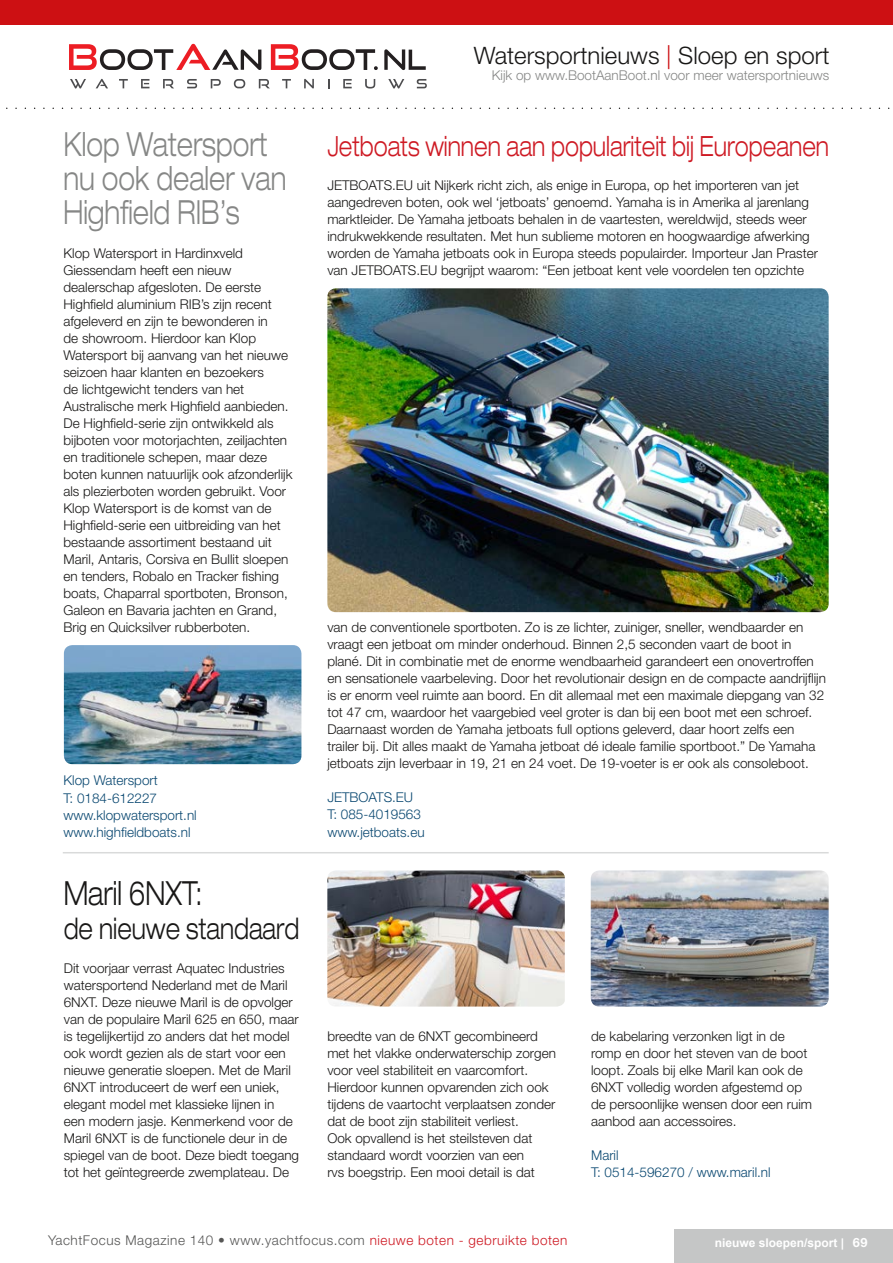
<style>
.page{position:relative;width:893px;height:1263px;background:#fff}
.page>*{position:absolute;margin:0;border:0;box-sizing:border-box;transform-origin:0 0}
.t1{font:300 expanded 33.3px/34px "Helvetica Neue LT Std";color:#868786;scale:.75 1}
.t2{font:300 expanded 33.3px "Helvetica Neue LT Std";color:#181716;scale:.75 1}
.t3{font:300 expanded 29.7px "Helvetica Neue LT Std";color:#181716;scale:.75 1}
.t4{font:300 expanded 27.9px "Helvetica Neue LT Std";color:#ce1a24;scale:.75 1}
.t5{font:300 24px "Helvetica Neue LT Std";color:#181716}
.t6{font:300 13.5px/17px "Helvetica Neue LT Std";color:#181716}
.t7{font:300 13.5px/17px "Helvetica Neue LT Std";color:#0a4871}
.t8{font:300 13.5px "Helvetica Neue LT Std";letter-spacing:.04em;color:#565655}
.t9{font:300 13.5px "Helvetica Neue LT Std";color:#868786}
.t10{font:700 12px "Arial";color:#fff}
.s1{color:#cd1013}
.s2{color:#ce1a24}
.s3{font-family:"Helvetica Neue LT Std";font-size:12.75px}
</style>
<div class="page">
<div style="left:674px;top:1230px;width:219px;height:33px;background:#c5c6c6"></div>
<div style="left:0;top:0;width:893px;height:25px;background:#cd1013"></div>
<hr style="left:63px;top:852px;width:766px;height:1px;background:#d9dada">
<svg style="left:69px;top:44px;width:192px;height:26px"></svg>
<svg style="left:271px;top:44px;width:107px;height:26px"></svg>
<svg style="left:384px;top:49px;width:42px;height:21px"></svg>
<svg style="left:70px;top:79px;width:16px;height:10px"></svg>
<svg style="left:96px;top:79px;width:12px;height:9px"></svg>
<svg style="left:119px;top:79px;width:9px;height:9px"></svg>
<svg style="left:141px;top:79px;width:8px;height:9px"></svg>
<svg style="left:163px;top:79px;width:11px;height:9px"></svg>
<svg style="left:187px;top:79px;width:10px;height:9px"></svg>
<svg style="left:211px;top:79px;width:10px;height:9px"></svg>
<svg style="left:234px;top:79px;width:11px;height:9px"></svg>
<svg style="left:259px;top:79px;width:11px;height:9px"></svg>
<svg style="left:282px;top:79px;width:9px;height:9px"></svg>
<svg style="left:304px;top:79px;width:10px;height:9px"></svg>
<svg style="left:343px;top:79px;width:9px;height:9px"></svg>
<svg style="left:365px;top:79px;width:10px;height:10px"></svg>
<svg style="left:388px;top:79px;width:16px;height:10px"></svg>
<svg style="left:417px;top:79px;width:10px;height:9px"></svg>
<img style="left:64px;top:645px;width:237px;height:119px">
<img style="left:591px;top:870px;width:238px;height:136px">
<img style="left:327px;top:870px;width:238px;height:136px">
<img style="left:327px;top:288px;width:502px;height:324px">
<h1 class="t1" style="left:63px;top:127px;width:299px">Klop Watersport nu ook dealer van<br>Highfield RIB’s</h1>
<p class="t6" style="left:63px;top:245px;width:231px">Klop Watersport in Hardinxveld Giessendam heeft een nieuw dealerschap afgesloten. De eerste Highfield aluminium RIB’s zijn recent afgeleverd en zijn te bewonderen in<br>de showroom. Hierdoor kan Klop Watersport bij aanvang van het nieuwe seizoen haar klanten en bezoekers<br>de lichtgewicht tenders van het Australische merk Highfield aanbieden.<br>De Highfield-serie zijn ontwikkeld als bijboten voor motorjachten, zeiljachten en traditionele schepen, maar deze boten kunnen natuurlijk ook afzonderlijk als plezierboten worden gebruikt. Voor Klop Watersport is de komst van de Highfield-serie een uitbreiding van het bestaande assortiment bestaand uit Maril, Antaris, Corsiva en Bullit sloepen en tenders, Robalo en Tracker fishing boats, Chaparral sportboten, Bronson, Galeon en Bavaria jachten en Grand, Brig en Quicksilver rubberboten.</p>
<p class="t7" style="left:63px;top:772px;width:135px">Klop Watersport<br>T: 0184-612227 www.klopwatersport.nl www.highfieldboats.nl</p>
<h1 class="t2" style="left:64px;top:873px;width:186px">Maril 6NXT:</h1>
<h2 class="t3" style="left:64px;top:910px;width:316px">de nieuwe standaard</h2>
<p class="t6" style="left:64px;top:959px;width:237px">Dit voorjaar verrast Aquatec Industries watersportend Nederland met de Maril 6NXT. Deze nieuwe Maril is de opvolger van de populaire Maril 625 en 650, maar is tegelijkertijd zo anders dat het model ook wordt gezien als de start voor een nieuwe generatie sloepen. Met de Maril 6NXT introduceert de werf een uniek, elegant model met klassieke lijnen in<br>een modern jasje. Kenmerkend voor de Maril 6NXT is de functionele deur in de spiegel van de boot. Deze biedt toegang tot het geïntegreerde zwemplateau. De</p>
<h3 class="t5" style="left:474px;top:41px;width:357px">Watersportnieuws <span class="s1">|</span> Sloep en sport</h3>
<p class="t9" style="left:492px;top:67px;width:339px">Kijk op www.BootAanBoot.nl voor meer watersportnieuws</p>
<h3 class="t4" style="left:327px;top:129px;width:670px">Jetboats winnen aan populariteit bij Europeanen</h3>
<p class="t6" style="left:327px;top:177px;width:492px">JETBOATS.EU uit Nijkerk richt zich, als enige in Europa, op het importeren van jet aangedreven boten, ook wel ‘jetboats’ genoemd. Yamaha is in Amerika al jarenlang marktleider. De Yamaha jetboats behalen in de vaartesten, wereldwijd, steeds weer indrukwekkende resultaten. Met hun sublieme motoren en hoogwaardige afwerking worden de Yamaha jetboats ook in Europa steeds populairder. Importeur Jan Praster van JETBOATS.EU begrijpt waarom: “Een jetboat kent vele voordelen ten opzichte</p>
<p class="t6" style="left:327px;top:619px;width:500px">van de conventionele sportboten. Zo is ze lichter, zuiniger, sneller, wendbaarder en vraagt een jetboat om minder onderhoud. Binnen 2,5 seconden vaart de boot in plané. Dit in combinatie met de enorme wendbaarheid garandeert een onovertroffen en sensationele vaarbeleving. Door het revolutionair design en de compacte aandrijflijn is er enorm veel ruimte aan boord. En dit allemaal met een maximale diepgang van 32 tot 47 cm, waardoor het vaargebied veel groter is dan bij een boot met een schroef.<br>Daarnaast worden de Yamaha jetboats full options geleverd, daar hoort zelfs een trailer bij. Dit alles maakt de Yamaha jetboat dé ideale familie sportboot.” De Yamaha jetboats zijn leverbaar in 19, 21 en 24 voet. De 19-voeter is er ook als consoleboot.</p>
<p class="t7" style="left:327px;top:789px;width:99px">JETBOATS.EU<br>T: 085-4019563 www.jetboats.eu</p>
<p class="t6" style="left:327px;top:1027px;width:230px">breedte van de 6NXT gecombineerd met het vlakke onderwaterschip zorgen voor veel stabiliteit en vaarcomfort.<br>Hierdoor kunnen opvarenden zich ook tijdens de vaartocht verplaatsen zonder dat de boot zijn stabiliteit verliest.<br>Ook opvallend is het steilsteven dat standaard wordt voorzien van een<br>rvs boegstrip. Een mooi detail is dat</p>
<p class="t6" style="left:591px;top:1027px;width:223px">de kabelaring verzonken ligt in de romp en door het steven van de boot loopt. Zoals bij elke Maril kan ook de 6NXT volledig worden afgestemd op de persoonlijke wensen door een ruim aanbod aan accessoires.</p>
<p class="t7" style="left:591px;top:1146px;width:181px">Maril<br>T: 0514-596270 / www.maril.nl</p>
<p class="t8" style="left:48px;top:1232px;width:521px">YachtFocus Magazine 140 • www.yachtfocus.com <span class="s2">nieuwe boten - gebruikte boten</span></p>
<p class="t10" style="left:715px;top:1235px;width:154px">nieuwe sloepen/sport | <span class="s3">69</span></p>
</div>
